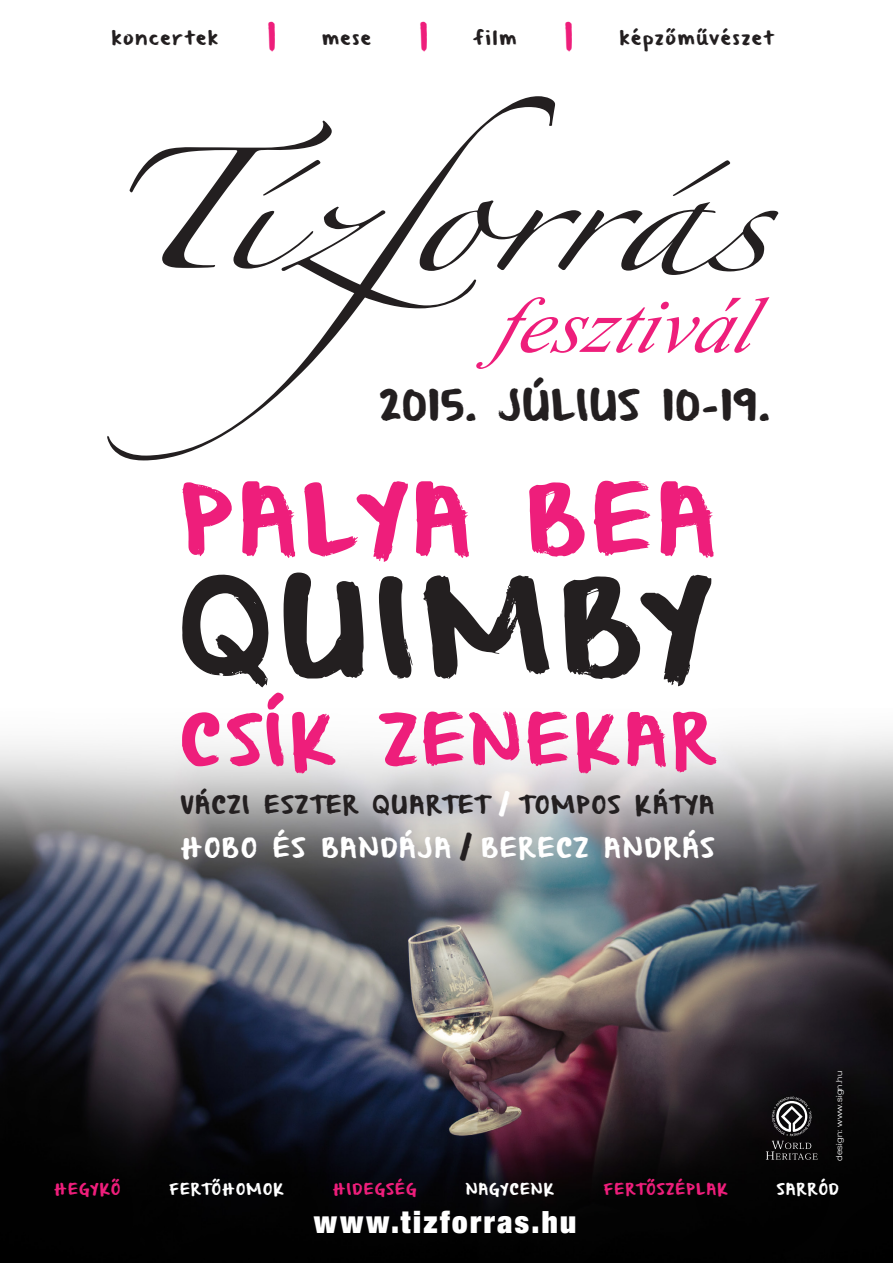
<style>
.page{position:relative;width:893px;height:1263px;background:#fff}
.page>*{position:absolute;margin:0;border:0;box-sizing:border-box;transform-origin:0 0}
.t1{font:109.2px "From Where You Are";letter-spacing:.065em;color:#231f20}
.t2{font:79.05px "From Where You Are";letter-spacing:.07em;color:#ee1e7b}
.t3{font:57.3px "From Where You Are";letter-spacing:.075em;color:#ee1e7b}
.t4{font:34.5px "From Where You Are";letter-spacing:.03em;color:#231f20}
.t5{font:900 condensed 30.75px "Helvetica Neue LT Pro";letter-spacing:.08em;color:#fff}
.t6{font:30.6px "From Where You Are";color:#ee1e7b}
.t7{font:22.35px "From Where You Are";letter-spacing:.085em;color:#fff}
.t8{font:20.25px "From Where You Are";letter-spacing:.07em;color:#231f20}
.t9{font:15.75px "From Where You Are";letter-spacing:.125em;color:#231f20}
.t10{font:12.9px "From Where You Are";letter-spacing:.09em;color:#ee1e7b}
.t11{font:12.9px "From Where You Are";letter-spacing:.095em;color:#fff}
.t12{font:300 expanded 8.25px "Helvetica Neue LT Pro";letter-spacing:.035em;color:#fff}
.s1{font-size:23.25px;color:#fff}
.s2{font-size:25.65px;color:#231f20}
</style>
<div class="page">
<img style="left:1px;top:734px;width:892px;height:529px">
<svg style="left:107px;top:96px;width:448px;height:364px"></svg>
<svg style="left:129px;top:121px;width:649px;height:248px"></svg>
<svg style="left:766px;top:1097px;width:52px;height:63px;background:#353335"></svg>
<p class="t6" style="left:267px;top:22px;width:11px">|</p>
<p class="t6" style="left:419px;top:22px;width:11px">|</p>
<p class="t6" style="left:564px;top:22px;width:11px">|</p>
<p class="t9" style="left:112px;top:30px;width:107px">koncertek</p>
<p class="t9" style="left:322px;top:30px;width:50px">mese</p>
<p class="t9" style="left:475px;top:30px;width:43px">film</p>
<p class="t9" style="left:620px;top:30px;width:154px">képzőművészet</p>
<p class="t4" style="left:380px;top:389px;width:392px">2015. JÚLIUS 10-19.</p>
<p class="t2" style="left:181px;top:483px;width:536px">PALYA BEA</p>
<p class="t1" style="left:181px;top:577px;width:536px">QUIMBY</p>
<p class="t3" style="left:181px;top:713px;width:536px">CSÍK ZENEKAR</p>
<p class="t8" style="left:181px;top:795px;width:535px">VÁCZI ESZTER QUARTET <span class="s1">/</span> TOMPOS KÁTYA</p>
<p class="t7" style="left:181px;top:837px;width:536px">HOBO ÉS BANDÁJA <span class="s2">/</span> BERECZ ANDRÁS</p>
<p class="t12" style="left:834px;top:1161px;width:91px;rotate:-90deg">design: www.sign.hu</p>
<p class="t10" style="left:54px;top:1183px;width:67px">HEGYKŐ</p>
<p class="t11" style="left:169px;top:1183px;width:116px">FERTŐHOMOK</p>
<p class="t10" style="left:333px;top:1183px;width:85px">HIDEGSÉG</p>
<p class="t11" style="left:466px;top:1183px;width:90px">NAGYCENK</p>
<p class="t10" style="left:604px;top:1183px;width:126px">FERTŐSZÉPLAK</p>
<p class="t11" style="left:777px;top:1183px;width:64px">SARRÓD</p>
<p class="t5" style="left:314px;top:1202px;width:264px">www.tizforras.hu</p>
</div>
